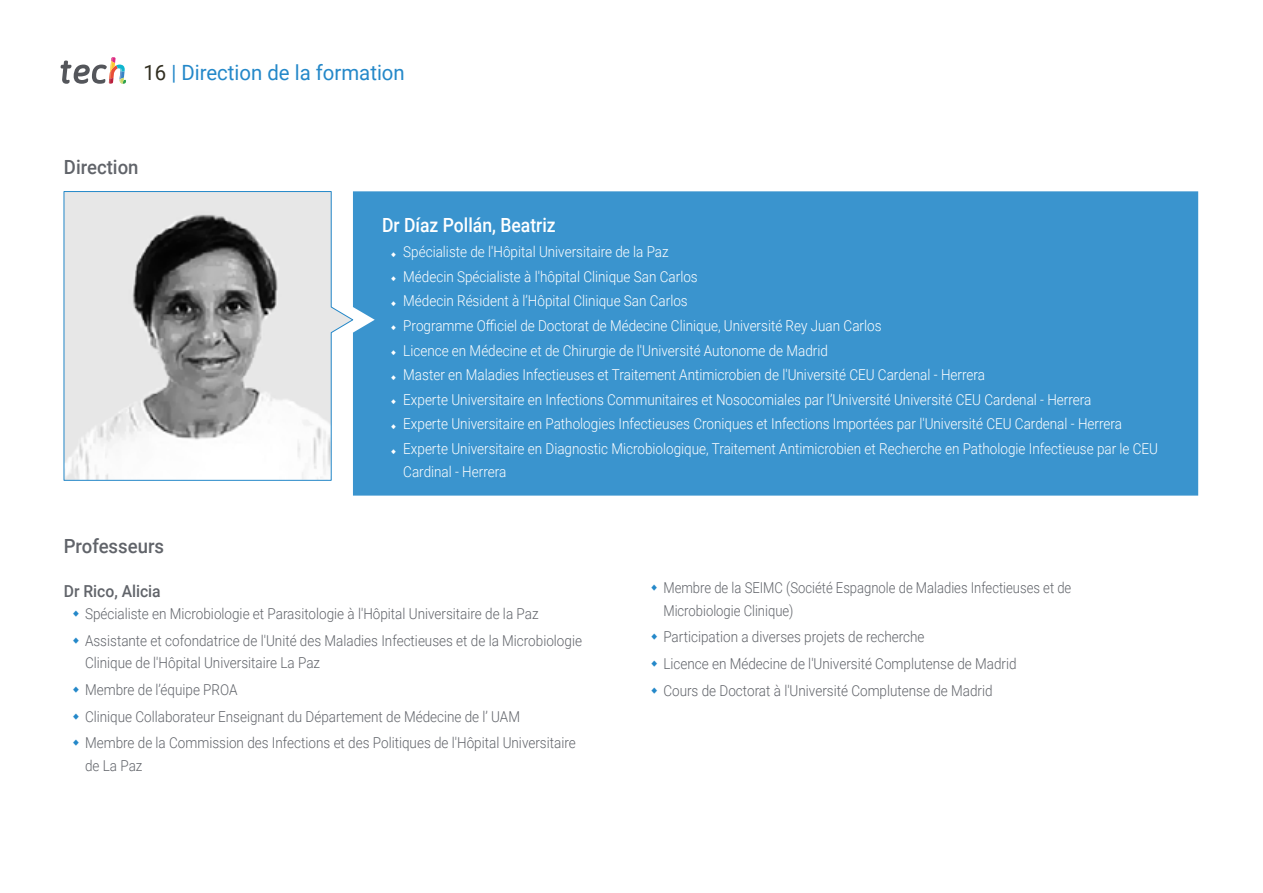
<style>
.page{position:relative;width:1263px;height:893px;background:#fff}
.page>*{position:absolute;margin:0;border:0;box-sizing:border-box;transform-origin:0 0}
.t1{font:21px "Roboto";color:#2488c9}
.t2{font:500 19.5px "Roboto";color:#61646a;scale:.95 1}
.t3{font:500 19.5px "Roboto";color:#fff;scale:.9 1}
.t4{font:500 16.5px "Roboto";color:#61646a;scale:.95 1}
.t5{font:300 15px/24.6px "Roboto";color:#fff;scale:.9 1}
.t6{font:300 15px/26.7px "Roboto";color:#61646a;scale:.9 1}
.t7{font:300 15px/22.5px "Roboto";color:#61646a;scale:.87 1}
.s1{color:#312e20}
</style>
<div class="page">
<svg style="left:61px;top:57px;width:65px;height:27px"></svg>
<div style="left:353px;top:191px;width:845px;height:305px;background:#3a94ce"></div>
<svg style="left:64px;top:191px;width:289px;height:290px"></svg>
<svg style="left:391px;top:252px;width:5px;height:5px"></svg>
<svg style="left:391px;top:276px;width:5px;height:5px"></svg>
<svg style="left:391px;top:301px;width:5px;height:5px"></svg>
<svg style="left:391px;top:325px;width:5px;height:5px"></svg>
<svg style="left:391px;top:350px;width:5px;height:5px"></svg>
<svg style="left:391px;top:375px;width:5px;height:5px"></svg>
<svg style="left:391px;top:399px;width:5px;height:5px"></svg>
<svg style="left:391px;top:424px;width:5px;height:5px"></svg>
<svg style="left:391px;top:449px;width:5px;height:5px"></svg>
<h1 class="t1" style="left:144px;top:57px;width:263px"><span class="s1">16</span> | Direction de la formation</h1>
<h2 class="t2" style="left:64px;top:153px;width:80px">Direction</h2>
<h2 class="t3" style="left:382px;top:211px;width:194px">Dr Díaz Pollán, Beatriz</h2>
<p class="t5" style="left:403px;top:239px;width:840px">Spécialiste de l'Hôpital Universitaire de la Paz<br>Médecin Spécialiste à l'hôpital Clinique San Carlos<br>Médecin Résident à l’Hôpital Clinique San Carlos<br>Programme Officiel de Doctorat de Médecine Clinique, Université Rey Juan Carlos<br>Licence en Médecine et de Chirurgie de l'Université Autonome de Madrid<br>Master en Maladies Infectieuses et Traitement Antimicrobien de l'Université CEU Cardenal - Herrera<br>Experte Universitaire en Infections Communitaires et Nosocomiales par l’Université Université CEU Cardenal - Herrera<br>Experte Universitaire en Pathologies Infectieuses Croniques et Infections Importées par l'Université CEU Cardenal - Herrera Experte Universitaire en Diagnostic Microbiologique, Traitement Antimicrobien et Recherche en Pathologie Infectieuse par le CEU</p>
<p class="t5" style="left:403px;top:458px;width:116px">Cardinal - Herrera</p>
<h2 class="t2" style="left:64px;top:532px;width:107px">Professeurs</h2>
<p class="t4" style="left:64px;top:579px;width:104px">Dr Rico, Alicia</p>
<p class="t6" style="left:85px;top:600px;width:554px">Spécialiste en Microbiologie et Parasitologie à l'Hôpital Universitaire de la Paz<br>Assistante et cofondatrice de l'Unité des Maladies Infectieuses et de la Microbiologie</p>
<p class="t6" style="left:85px;top:649px;width:547px">Clinique de l'Hôpital Universitaire La Paz<br>Membre de l’équipe PROA<br>Clinique Collaborateur Enseignant du Département de Médecine de l’ UAM<br>Membre de la Commission des Infections et des Politiques de l'Hôpital Universitaire</p>
<p class="t6" style="left:85px;top:752px;width:65px">de La Paz</p>
<p class="t7" style="left:663px;top:576px;width:470px">Membre de la SEIMC (Société Espagnole de Maladies Infectieuses et de<br>Microbiologie Clinique)</p>
<p class="t6" style="left:663px;top:623px;width:394px">Participation a diverses projets de recherche<br>Licence en Médecine de l'Université Complutense de Madrid<br>Cours de Doctorat à l'Université Complutense de Madrid</p>
</div>
